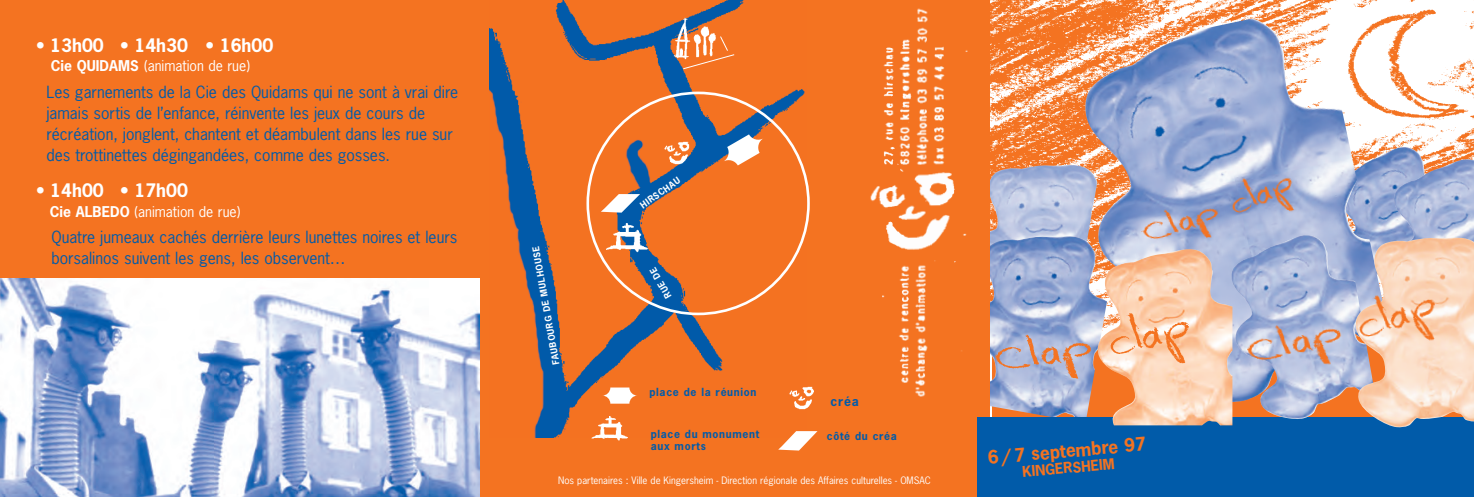
<style>
.page{position:relative;width:1474px;height:497px;background:#fff}
.page>*{position:absolute;margin:0;border:0;box-sizing:border-box;transform-origin:0 0}
.t1{font:700 17.5px "News Gothic";color:#fff}
.t2{font:700 17.5px "News Gothic";color:#f47321}
.t3{font:15.75px/21px "News Gothic";color:#015ba9}
.t4{font:14px "News Gothic";color:#fff}
.t5{font:700 14px "News Gothic";color:#f47321}
.t6{font:700 12.25px "News Gothic";color:#015ba9}
.t7{font:700 10.5px/12.6px "News Gothic";letter-spacing:.06em;color:#015ba9}
.t8{font:9.62px "News Gothic";color:#fff}
.t9{font:700 8.75px "News Gothic";color:#fff}
.s1{font-weight:700}
</style>
<div class="page">
<img style="left:989px;top:1px;width:484px;height:161px">
<img style="left:989px;top:162px;width:95px;height:71px">
<img style="left:1388px;top:146px;width:82px;height:88px">
<img style="left:1084px;top:18px;width:304px;height:230px">
<img style="left:989px;top:233px;width:117px;height:184px">
<div style="left:0;top:0;width:989px;height:496px;background:#f47321"></div>
<img style="left:489px;top:0;width:316px;height:437px">
<img style="left:591px;top:416px;width:36px;height:24px">
<svg style="left:602px;top:387px;width:35px;height:16px"></svg>
<svg style="left:586px;top:91px;width:223px;height:224px"></svg>
<svg style="left:723px;top:134px;width:40px;height:31px"></svg>
<img style="left:604px;top:223px;width:43px;height:29px">
<svg style="left:601px;top:194px;width:39px;height:18px"></svg>
<img style="left:692px;top:26px;width:25px;height:10px">
<svg style="left:682px;top:36px;width:52px;height:33px"></svg>
<img style="left:673px;top:17px;width:19px;height:42px">
<img style="left:665px;top:141px;width:24px;height:23px">
<img style="left:789px;top:386px;width:24px;height:23px">
<img style="left:870px;top:8px;width:98px;height:389px">
<svg style="left:778px;top:430px;width:39px;height:20px"></svg>
<div style="left:977px;top:417px;width:352px;height:79px;background:#015ba9"></div>
<img style="left:1151px;top:420px;width:82px;height:6px">
<div style="left:1329px;top:420px;width:144px;height:76px;background:#015ba9"></div>
<img style="left:0;top:278px;width:479px;height:218px">
<img style="left:1232px;top:233px;width:141px;height:187px">
<img style="left:1392px;top:157px;width:81px;height:77px">
<img style="left:1354px;top:234px;width:119px;height:193px">
<img style="left:1241px;top:287px;width:203px;height:89px">
<img style="left:1097px;top:248px;width:135px;height:177px">
<img style="left:993px;top:309px;width:199px;height:73px">
<img style="left:1135px;top:167px;width:168px;height:86px">
<p class="t1" style="left:36px;top:36px;width:238px">• 13h00 • 14h30 • 16h00</p>
<p class="t4" style="left:51px;top:58px;width:201px"><span class="s1">Cie QUIDAMS</span> (animation de rue)</p>
<p class="t3" style="left:46px;top:81px;width:413px">Les garnements de la Cie des Quidams qui ne sont à vrai dire jamais sortis de l’enfance, réinvente les jeux de cours de récréation, jonglent, chantent et déambulent dans les rue sur des trottinettes dégingandées, comme des gosses.</p>
<p class="t1" style="left:36px;top:181px;width:153px">• 14h00 • 17h00</p>
<p class="t4" style="left:50px;top:203px;width:192px"><span class="s1">Cie ALBEDO</span> (animation de rue)</p>
<p class="t3" style="left:51px;top:227px;width:407px">Quatre jumeaux cachés derrière leurs lunettes noires et leurs borsalinos suivent les gens, les observent…</p>
<p class="t9" style="left:551px;top:364px;width:121px;rotate:-100deg">FAUBOURG DE MULHOUSE</p>
<p class="t9" style="left:638px;top:202px;width:48px;rotate:-35deg">HIRSCHAU</p>
<p class="t9" style="left:665px;top:299px;width:35px;rotate:-120deg">RUE DE</p>
<p class="t7" style="left:649px;top:386px;width:108px">place de la réunion</p>
<p class="t7" style="left:650px;top:427px;width:110px">place du monument aux morts</p>
<p class="t6" style="left:830px;top:393px;width:30px">créa</p>
<p class="t7" style="left:827px;top:430px;width:71px">côté du créa</p>
<p class="t8" style="left:558px;top:474px;width:374px">Nos partenaires : Ville de Kingersheim - Direction régionale des Affaires culturelles - OMSAC</p>
<p class="t2" style="left:987px;top:447px;width:160px;rotate:-5deg">6 / 7 septembre 97</p>
<p class="t5" style="left:1021px;top:463px;width:94px;rotate:-5deg">KINGERSHEIM</p>
</div>
